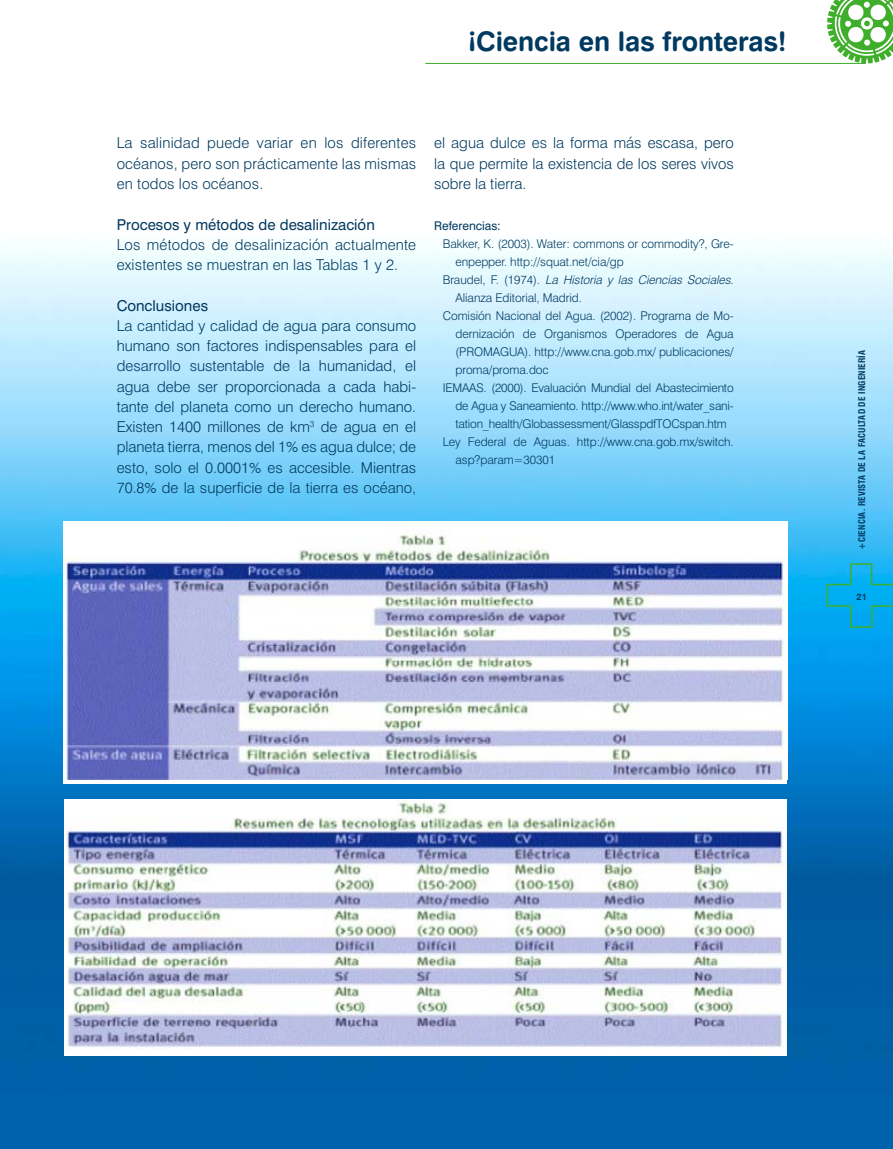
<style>
.page{position:relative;width:893px;height:1149px;background:#fff}
.page>*{position:absolute;margin:0;border:0;box-sizing:border-box;transform-origin:0 0}
.t1{font:27px "Swiss 721 BT Bold Rounded";letter-spacing:-.005em;color:#003a60}
.t2{font:300 15px/20.2px "Swiss 721 BT";letter-spacing:.01em;color:#003a60;text-align:justify}
.t3{font:15px "Swiss 721 BT";color:#003a60}
.t4{font:300 12px "Swiss 721 BT";letter-spacing:-.005em;color:#003a60}
.t5{font:italic 300 12px "Swiss 721 BT";color:#003a60}
.t6{font:12px "Swiss 721 BT";color:#003a60}
.t7{font:9.15px "Swiss 721 BT Bold Rounded";color:#003a60}
.t8{font:700 condensed 9px "Swiss 721 BT";letter-spacing:.02em;color:#003a60}
.s1{font-style:normal}
</style>
<div class="page">
<img style="left:0;top:63px;width:893px;height:1085px">
<img style="left:64px;top:521px;width:723px;height:257px">
<img style="left:64px;top:798px;width:723px;height:257px">
<svg style="left:826px;top:562px;width:67px;height:66px;background:#0aade2"></svg>
<svg style="left:827px;top:0;width:66px;height:63px"></svg>
<hr style="left:426px;top:63px;width:439px;height:1px;background:#3fae2a">
<h1 class="t1" style="left:468px;top:24px;width:320px">¡Ciencia en las fronteras!</h1>
<p class="t2" style="left:117px;top:133px;width:301px">La salinidad puede variar en los diferentes océanos, pero son prácticamente las mismas en todos los océanos.</p>
<p class="t3" style="left:117px;top:215px;width:260px">Procesos y métodos de desalinización</p>
<p class="t2" style="left:117px;top:234px;width:301px">Los métodos de desalinización actualmente existentes se muestran en las Tablas 1 y 2.</p>
<p class="t3" style="left:117px;top:296px;width:93px">Conclusiones</p>
<p class="t2" style="left:117px;top:315px;width:301px">La cantidad y calidad de agua para consumo humano son factores indispensables para el desarrollo sustentable de la humanidad, el agua debe ser proporcionada a cada habi&shy;tante del planeta como un derecho humano.<br>Existen 1400 millones de km<sup>3</sup> de agua en el planeta tierra, menos del 1% es agua dulce; de esto, solo el 0.0001% es accesible. Mientras 70.8% de la superficie de la tierra es océano,</p>
<p class="t2" style="left:434px;top:133px;width:301px">el agua dulce es la forma más escasa, pero la que permite la existencia de los seres vivos sobre la tierra.</p>
<p class="t6" style="left:434px;top:218px;width:68px">Referencias:</p>
<p class="t4" style="left:443px;top:236px;width:293px">Bakker, K. (2003). Water: commons or commodity?, Gre-</p>
<p class="t4" style="left:455px;top:254px;width:170px">enpepper. http://squat.net/cia/gp</p>
<p class="t5" style="left:443px;top:272px;width:292px"><span class="s1">B r a u d e l , F. ( 1 9 7 4 ) .</span> La Historia y las Ciencias Sociales<span class="s1">.</span></p>
<p class="t4" style="left:455px;top:290px;width:128px">Alianza Editorial, Madrid.</p>
<p class="t4" style="left:443px;top:308px;width:293px">Comisión Nacional del Agua. (2002). Programa de Mo-</p>
<p class="t4" style="left:455px;top:326px;width:280px">dernización de Organismos Operadores de Agua</p>
<p class="t4" style="left:455px;top:344px;width:280px">(PROMAGUA). http://www.cna.gob.mx/ publicaciones/</p>
<p class="t4" style="left:455px;top:362px;width:95px">proma/proma.doc</p>
<p class="t4" style="left:443px;top:380px;width:292px">IEMAAS. (2000). Evaluación Mundial del Abastecimiento</p>
<p class="t4" style="left:455px;top:398px;width:280px">de Agua y Saneamiento. http://www.who.int/water_sani-</p>
<p class="t4" style="left:455px;top:416px;width:273px">tation_health/Globassessment/GlasspdfTOCspan.htm</p>
<p class="t4" style="left:443px;top:434px;width:292px">Ley Federal de Aguas. http://www.cna.gob.mx/switch.</p>
<p class="t4" style="left:455px;top:452px;width:101px">asp?param=30301</p>
<p class="t8" style="left:857px;top:549px;width:201px;rotate:-90deg">+CIENCIA. REVISTA DE LA FACULTAD DE INGENIERÍA</p>
<p class="t7" style="left:856px;top:590px;width:12px">21</p>
</div>
